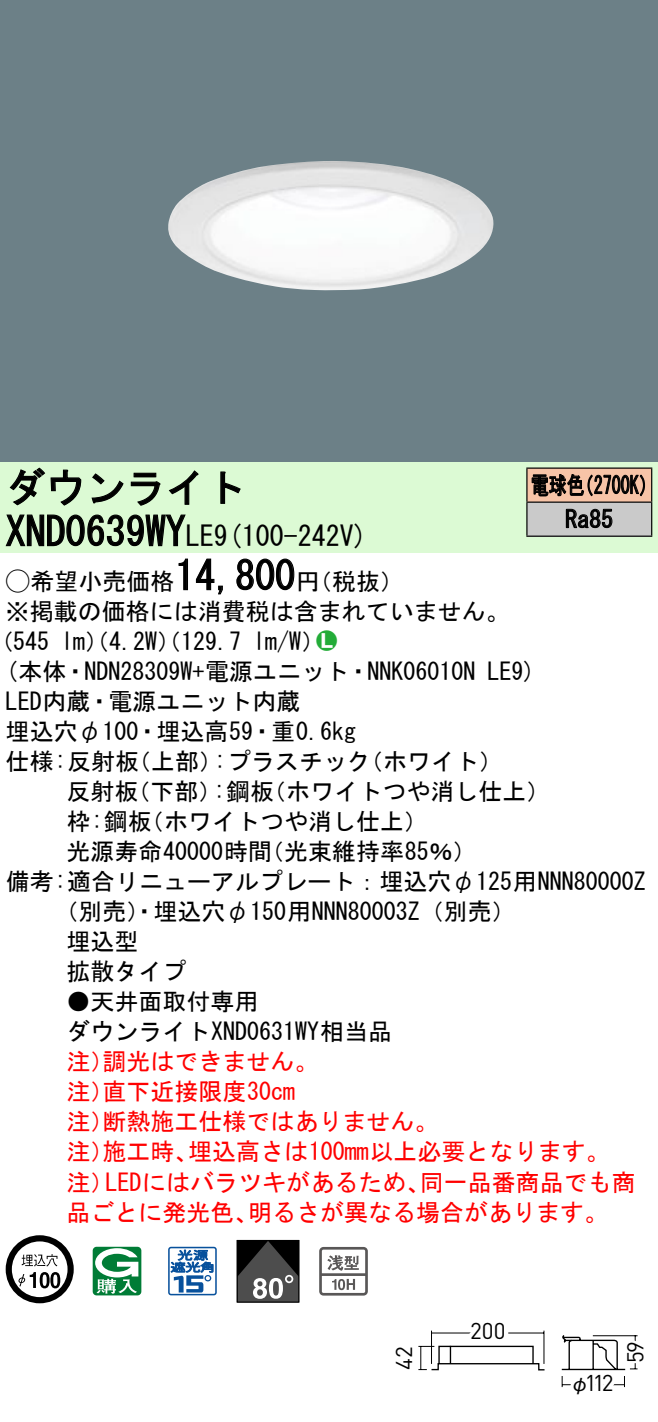
<style>
.page{position:relative;width:658px;height:1422px;background:#fff}
.page>*{position:absolute;margin:0;border:0;box-sizing:border-box;transform-origin:0 0}
.t1{font:40px "MS Gothic";color:#000}
.t2{font:28px "MS Gothic";color:#000}
.t3{font:24px/30.4px "MS Gothic";color:#000}
.t4{font:24px/30px "MS Gothic";color:#f00}
.t5{font:24px/34px "MS Gothic";color:#000;scale:.75 1}
.t6{font:24px "Ford Classification 1";color:#23ac38}
.t7{font:22.8px "DINOT";letter-spacing:-.025em;color:#000}
.t8{font:20px "Gothic BBB Pro Medium 90 pv RKSJ H";color:#000}
.s1{font-size:28px}
.s2{font-family:"Ford Classification 1"}
.s3{color:#fff}
</style>
<div class="page">
<div style="left:0;top:0;width:658px;height:462px;background:#6c8087"></div>
<img style="left:168px;top:161px;width:326px;height:129px">
<div style="left:0;top:462px;width:658px;height:90px;background:#dcfad4"></div>
<svg style="left:9px;top:467px;width:73px;height:39px"></svg>
<svg style="left:91px;top:473px;width:33px;height:30px"></svg>
<svg style="left:130px;top:472px;width:30px;height:34px"></svg>
<svg style="left:168px;top:470px;width:30px;height:35px"></svg>
<svg style="left:220px;top:471px;width:21px;height:33px"></svg>
<svg style="left:5px;top:514px;width:181px;height:33px"></svg>
<svg style="left:178px;top:558px;width:10px;height:32px"></svg>
<svg style="left:195px;top:558px;width:28px;height:37px"></svg>
<svg style="left:236px;top:558px;width:59px;height:32px"></svg>
<svg style="left:6px;top:1235px;width:68px;height:68px"></svg>
<svg style="left:40px;top:1271px;width:10px;height:17px"></svg>
<svg style="left:50px;top:1271px;width:10px;height:17px"></svg>
<svg style="left:93px;top:1246px;width:48px;height:49px"></svg>
<svg style="left:168px;top:1246px;width:49px;height:49px"></svg>
<div style="left:237px;top:1239px;width:62px;height:63px;border:1px solid #000"></div>
<svg style="left:237px;top:1240px;width:62px;height:61px;background:#464646"></svg>
<svg style="left:319px;top:1247px;width:49px;height:48px"></svg>
<div style="left:527px;top:468px;width:124px;height:34px;background:#f7c4a7"></div>
<div style="left:527px;top:502px;width:124px;height:34px;background:#cacaca"></div>
<hr style="left:526px;top:467px;width:126px;height:2px;background:#000">
<hr style="left:526px;top:468px;width:1px;height:33px;background:#000">
<hr style="left:651px;top:468px;width:1px;height:33px;background:#000">
<hr style="left:526px;top:501px;width:126px;height:2px;background:#000">
<hr style="left:526px;top:502px;width:1px;height:33px;background:#000">
<hr style="left:651px;top:502px;width:1px;height:33px;background:#000">
<hr style="left:526px;top:535px;width:126px;height:2px;background:#000">
<svg style="left:531px;top:474px;width:114px;height:23px"></svg>
<svg style="left:565px;top:508px;width:47px;height:20px"></svg>
<svg style="left:561px;top:1335px;width:77px;height:53px"></svg>
<svg style="left:418px;top:1330px;width:127px;height:41px"></svg>
<h1 class="t1" style="left:6px;top:467px;width:242px">ダウンライト</h1>
<p class="t2" style="left:214px;top:522px;width:155px">(9 100-242 (V</p>
<h1 class="t1" style="left:6px;top:511px;width:210px">XND0639WY<span class="s1">LE</span></h1>
<h1 class="t1" style="left:175px;top:555px;width:121px">14,800</h1>
<p class="t3" style="left:6px;top:566px;width:505px"><span class="s2">A</span>希望小売価格<br>※掲載の価格には消費税は含まれていません。</p>
<p class="t6" style="left:316px;top:629px;width:22px">2<span class="s3">7</span></p>
<p class="t3" style="left:296px;top:566px;width:109px">（円税抜(</p>
<p class="t3" style="left:253px;top:626px;width:73px">l m (W/</p>
<p class="t3" style="left:-11px;top:626px;width:62px">（545</p>
<p class="t3" style="left:61px;top:626px;width:182px">lm）（4.2 ）（W 129.7</p>
<p class="t5" style="left:565px;top:468px;width:65px;text-indent:-34px">電球色<br>Ra85</p>
<p class="t5" style="left:575px;top:468px;width:109px">（2700 (K</p>
<p class="t3" style="left:6px;top:656px;width:471px">(本体・NDN28309 +W 電源ユニット・NNK06010N</p>
<p class="t3" style="left:6px;top:686px;width:296px">LED内蔵・電源ユニット内蔵</p>
<p class="t3" style="left:6px;top:716px;width:352px">埋込穴φ100・埋込高59・重0.6kg</p>
<p class="t3" style="left:359px;top:746px;width:145px">（ホワイト(</p>
<p class="t3" style="left:487px;top:656px;width:50px">LE (9</p>
<p class="t3" style="left:214px;top:746px;width:158px">:プラスチック</p>
<p class="t3" style="left:6px;top:746px;width:135px">仕様:反射板</p>
<p class="t3" style="left:127px;top:746px;width:97px">（上部）</p>
<p class="t3" style="left:66px;top:776px;width:74px">反射板</p>
<p class="t3" style="left:126px;top:776px;width:97px">（下部）</p>
<p class="t3" style="left:213px;top:776px;width:62px">:鋼板</p>
<p class="t3" style="left:262px;top:776px;width:289px">（ホワイトつや消し仕上(</p>
<p class="t3" style="left:66px;top:806px;width:87px">枠:鋼板</p>
<p class="t3" style="left:140px;top:806px;width:290px">（ホワイトつや消し仕上(</p>
<p class="t3" style="left:66px;top:836px;width:207px">光源寿命40000時間</p>
<p class="t3" style="left:6px;top:866px;width:641px">備考:適合リニューアルプレート：埋込穴φ125用NNN80000Z</p>
<p class="t3" style="left:54px;top:896px;width:463px">（別売）・埋込穴φ150用NNN80003 （Z 別売(</p>
<p class="t3" style="left:66px;top:926px;width:74px">埋込型</p>
<p class="t3" style="left:66px;top:956px;width:121px">拡散タイプ</p>
<p class="t3" style="left:66px;top:986px;width:327px">●天井面取付専用<br>ダウンライトXND0631WY相当品</p>
<p class="t4" style="left:102px;top:1046px;width:217px">調光はできません。</p>
<p class="t3" style="left:260px;top:836px;width:218px">（光束維持率85％(</p>
<p class="t4" style="left:102px;top:1046px;width:194px;text-indent:-36px">注）<br>直下近接限度30cm</p>
<p class="t4" style="left:102px;top:1076px;width:337px;text-indent:-36px">注）<br>断熱施工仕様ではありません。</p>
<p class="t4" style="left:66px;top:1106px;width:49px">注）</p>
<p class="t4" style="left:188px;top:1136px;width:423px">埋込高さは100mm以上必要となります。</p>
<p class="t4" style="left:102px;top:1136px;width:97px">施工時、</p>
<p class="t4" style="left:66px;top:1136px;width:49px">注）</p>
<p class="t4" style="left:66px;top:1166px;width:49px">注）</p>
<p class="t4" style="left:105px;top:1166px;width:326px">LEDにはバラツキがあるため、</p>
<p class="t4" style="left:420px;top:1166px;width:217px">同一品番商品でも商</p>
<p class="t4" style="left:66px;top:1196px;width:194px">品ごとに発光色、</p>
<p class="t4" style="left:248px;top:1196px;width:362px">明るさが異なる場合があります。</p>
<p class="t7" style="left:388px;top:1369px;width:25px;rotate:-90deg">42</p>
<p class="t7" style="left:470px;top:1314px;width:37px">200</p>
<p class="t7" style="left:585px;top:1367px;width:30px">112</p>
<p class="t8" style="left:570px;top:1366px;width:21px">φ</p>
<p class="t7" style="left:619px;top:1362px;width:24px;rotate:-90deg">59</p>
</div>
